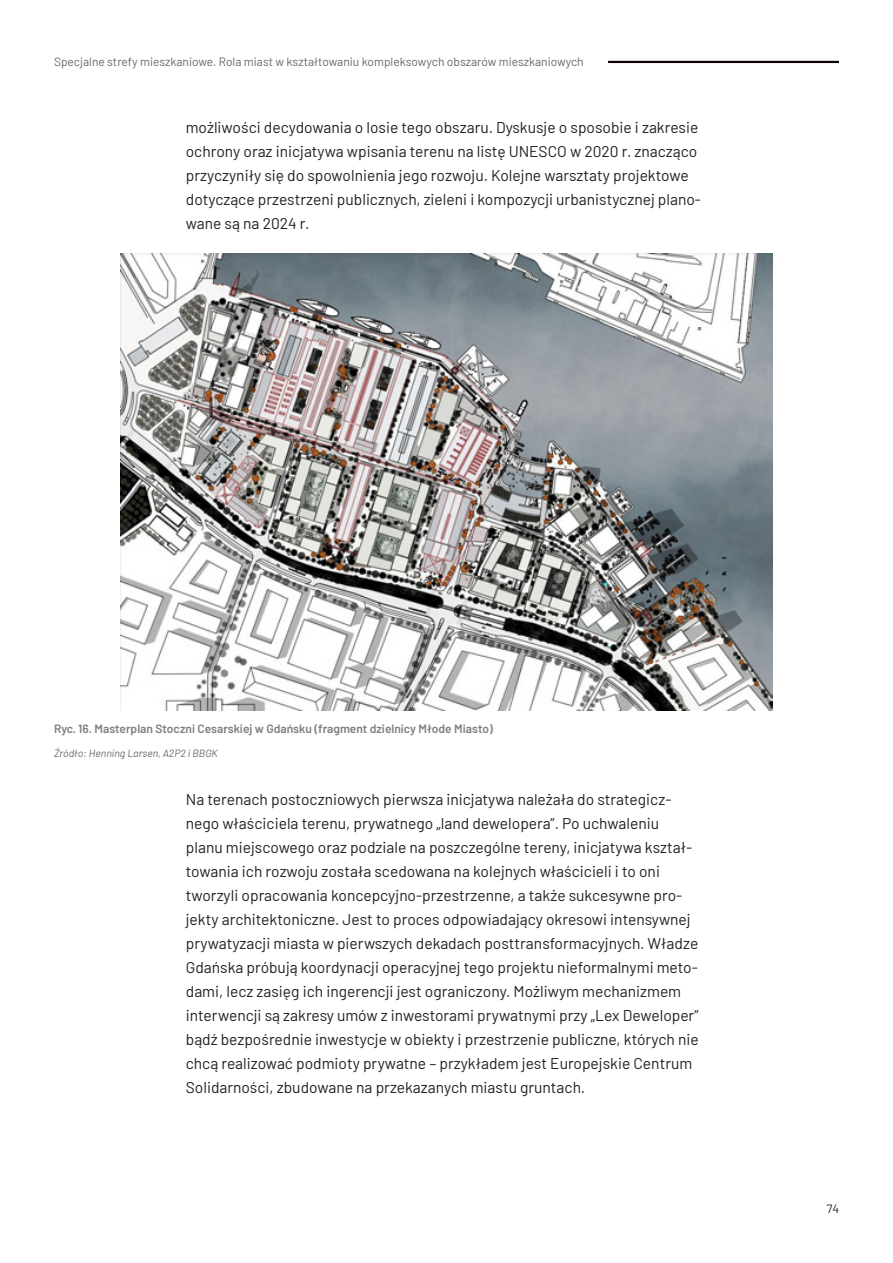
<style>
.page{position:relative;width:893px;height:1263px;background:#fff}
.page>*{position:absolute;margin:0;border:0;box-sizing:border-box;transform-origin:0 0}
.t1{font:15.6px/24px "Barlow";color:#231f20}
.t2{font:12px "Barlow";color:#646a62}
.t3{font:600 12px "Barlow";color:#7b7f78}
.t4{font:12px "Barlow";color:#231f20}
.t5{font:italic 10.5px "Barlow";color:#646a62}
</style>
<div class="page">
<hr style="left:608px;top:61px;width:231px;height:2px;background:#110002">
<img style="left:121px;top:253px;width:651px;height:458px">
<p class="t2" style="left:54px;top:53px;width:531px">Specjalne strefy mieszkaniowe. Rola miast w kształtowaniu kompleksowych obszarów mieszkaniowych</p>
<p class="t1" style="left:186px;top:114px;width:517px">możliwości decydowania o losie tego obszaru. Dyskusje o sposobie i zakresie ochrony oraz inicjatywa wpisania terenu na listę UNESCO w 2020 r. znacząco przyczyniły się do spowolnienia jego rozwoju. Kolejne warsztaty projektowe dotyczące przestrzeni publicznych, zieleni i kompozycji urbanistycznej plano&shy;wane są na 2024 r.</p>
<p class="t3" style="left:54px;top:720px;width:440px">Ryc. 16. Masterplan Stoczni Cesarskiej w Gdańsku (fragment dzielnicy Młode Miasto)</p>
<p class="t5" style="left:54px;top:746px;width:165px">Źródło: Henning Larsen, A2P2 i BBGK</p>
<p class="t1" style="left:186px;top:786px;width:514px">Na terenach postoczniowych pierwsza inicjatywa należała do strategicz&shy;nego właściciela terenu, prywatnego „land dewelopera”. Po uchwaleniu planu miejscowego oraz podziale na poszczególne tereny, inicjatywa kształ&shy;towania ich rozwoju została scedowana na kolejnych właścicieli i to oni tworzyli opracowania koncepcyjno-przestrzenne, a także sukcesywne pro&shy;jekty architektoniczne. Jest to proces odpowiadający okresowi intensywnej prywatyzacji miasta w pierwszych dekadach posttransformacyjnych. Władze Gdańska próbują koordynacji operacyjnej tego projektu nieformalnymi meto&shy;dami, lecz zasięg ich ingerencji jest ograniczony. Możliwym mechanizmem interwencji są zakresy umów z inwestorami prywatnymi przy „Lex Deweloper” bądź bezpośrednie inwestycje w obiekty i przestrzenie publiczne, których nie chcą realizować podmioty prywatne – przykładem jest Europejskie Centrum Solidarności, zbudowane na przekazanych miastu gruntach.</p>
<p class="t4" style="left:827px;top:1200px;width:14px">74</p>
</div>
